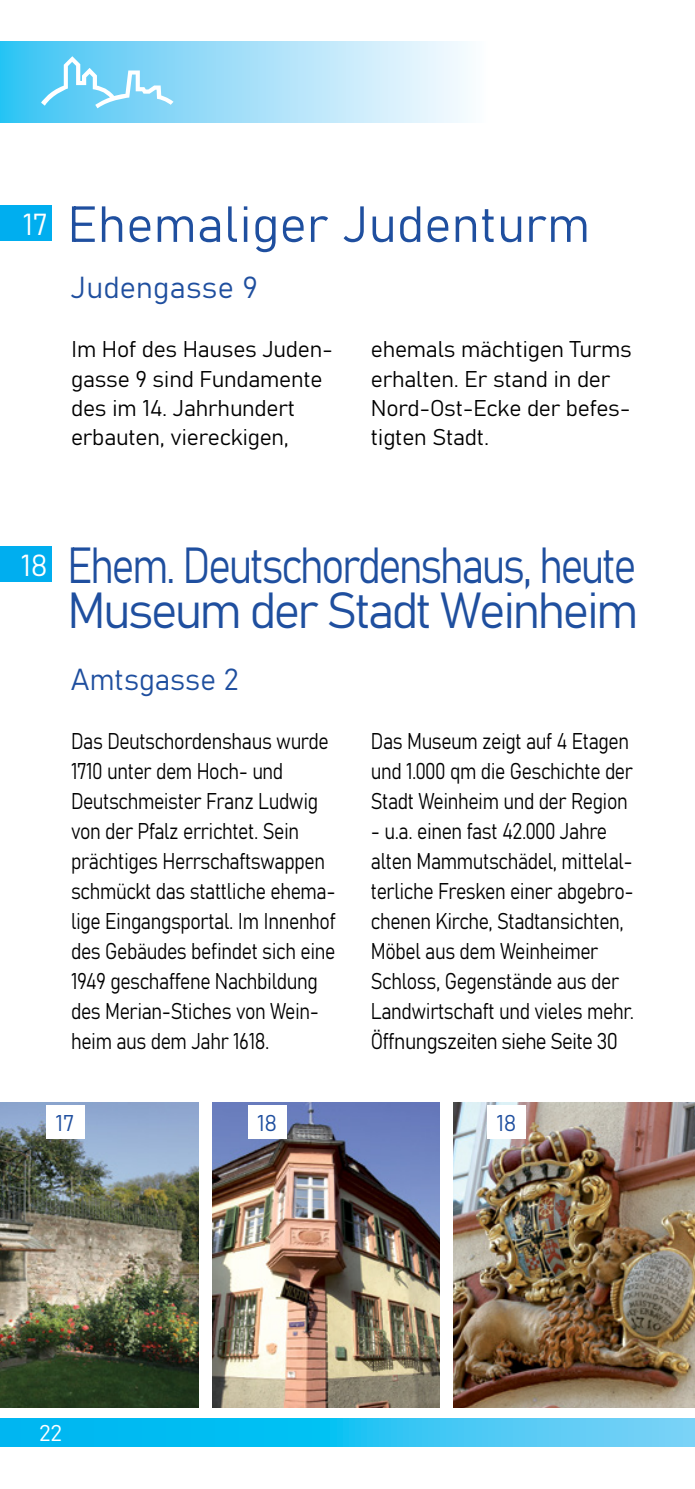
<style>
.page{position:relative;width:695px;height:1489px;background:#fff}
.page>*{position:absolute;margin:0;border:0;box-sizing:border-box;transform-origin:0 0}
.t1{font:50px/45px "Bahnschrift";letter-spacing:-.05em;color:#1f4f9f;text-align:right;scale:.84 1}
.t2{font:50px "Bahnschrift";letter-spacing:.01em;color:#1f4f9f}
.t3{font:30px "Bahnschrift";letter-spacing:.01em;color:#1f4f9f}
.t4{font:22.5px/30px "Bahnschrift";letter-spacing:-.02em;color:#000;scale:.85 1}
.t5{font:22.5px/29.2px "Bahnschrift";letter-spacing:-.02em;color:#000}
.t6{font:22.5px "Bahnschrift";color:#1f4f9f}
.t7{font:22.5px "Bahnschrift";color:#fff}
.s1{font-size:30px;color:#fff}
</style>
<div class="page">
<svg style="left:0;top:1418px;width:694px;height:28px"></svg>
<svg style="left:0;top:42px;width:468px;height:81px"></svg>
<svg style="left:41px;top:56px;width:132px;height:52px"></svg>
<div style="left:0;top:206px;width:51px;height:35px;background:#00aeef"></div>
<div style="left:0;top:546px;width:51px;height:35px;background:#00aeef"></div>
<img style="left:213px;top:1102px;width:226px;height:305px">
<img style="left:454px;top:1102px;width:240px;height:305px">
<div style="left:248px;top:1105px;width:38px;height:33px;background:#fff"></div>
<div style="left:487px;top:1105px;width:38px;height:33px;background:#fff"></div>
<img style="left:0;top:1102px;width:198px;height:305px">
<div style="left:46px;top:1105px;width:38px;height:33px;background:#fff"></div>
<h1 class="t2" style="left:23px;top:186px;width:568px"><span class="s1">17</span> Ehemaliger Judenturm</h1>
<h2 class="t3" style="left:71px;top:265px;width:188px">Judengasse 9</h2>
<p class="t5" style="left:71px;top:333px;width:263px">Im Hof des Hauses Juden&shy;gasse 9 sind Fundamente des im 14. Jahrhundert erbauten, viereckigen,</p>
<p class="t5" style="left:371px;top:333px;width:262px">ehemals mächtigen Turms erhalten. Er stand in der<br>Nord-Ost-Ecke der befes&shy;tigten Stadt.</p>
<h1 class="t1" style="left:21px;top:539px;width:736px"><sup>18</sup> Ehem. Deutschordenshaus, heute<br>Museum der Stadt Weinheim</h1>
<h2 class="t3" style="left:71px;top:657px;width:169px">Amtsgasse 2</h2>
<p class="t4" style="left:71px;top:724px;width:313px">Das Deutschordenshaus wurde<br>1710 unter dem Hoch- und<br>Deutschmeister Franz Ludwig von der Pfalz errichtet. Sein prächtiges Herrschaftswappen schmückt das stattliche ehema&shy;lige Eingangsportal. Im Innenhof des Gebäudes befindet sich eine<br>1949 geschaffene Nachbildung des Merian-Stiches von Wein&shy;heim aus dem Jahr 1618.</p>
<p class="t4" style="left:371px;top:724px;width:310px">Das Museum zeigt auf 4 Etagen und 1.000 qm die Geschichte der<br>Stadt Weinheim und der Region</p>
<p class="t4" style="left:371px;top:814px;width:311px">- u.a. einen fast 42.000 Jahre alten Mammutschädel, mittelal&shy;terliche Fresken einer abgebro&shy;chenen Kirche, Stadtansichten,<br>Möbel aus dem Weinheimer<br>Schloss, Gegenstände aus der<br>Landwirtschaft und vieles mehr.<br>Öffnungszeiten siehe Seite 30</p>
<p class="t6" style="left:56px;top:1105px;width:20px">17</p>
<p class="t6" style="left:257px;top:1105px;width:22px">18</p>
<p class="t6" style="left:496px;top:1105px;width:22px">18</p>
<p class="t7" style="left:39px;top:1415px;width:25px">22</p>
</div>
